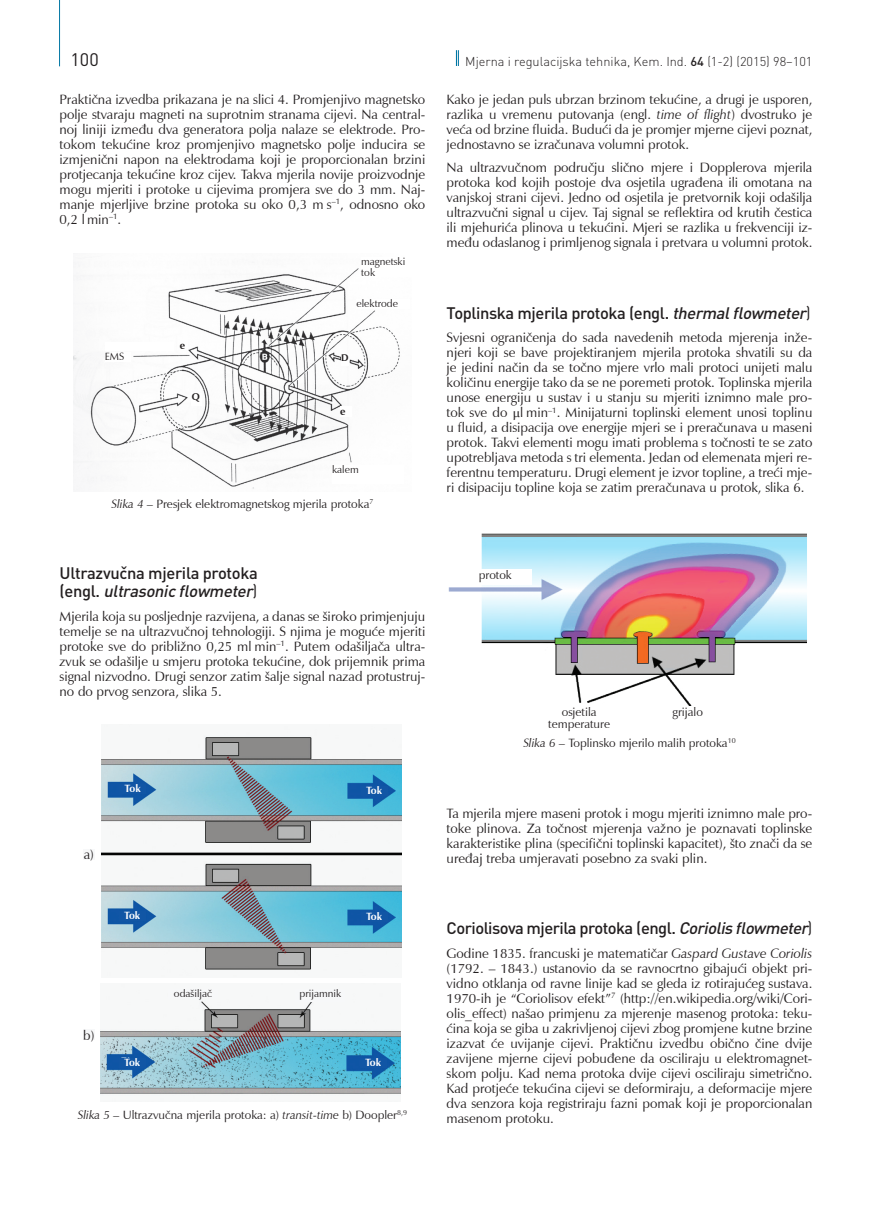
<style>
.page{position:relative;width:872px;height:1212px;background:#fff}
.page>*{position:absolute;margin:0;border:0;box-sizing:border-box;transform-origin:0 0}
.t1{font:18px "DIN Pro";color:#231f20}
._34_Naslov_rubrika{font:500 16.5px/18px "DIN Pro";letter-spacing:-.025em;color:#231f20}
._26_Tekst_rubrike{font:13.5px/15px "Zapf Humanist Roman KUI";color:#231f20;text-align:justify}
.t2{font:300 12.75px "DIN Pro";color:#231f20}
._26_Tekst_rubrike-2{font:12px/12px "Zapf Humanist Roman KUI";color:#231f20;text-align:center}
.t3{font:10.5px/11.1px "Zapf Humanist Roman KUI";color:#231f20}
.t4{font:10.5px "Zapf Humanist Bold KUI";letter-spacing:-.055em;color:#fff}
.t5{font:10.5px "Zapf Humanist Bold KUI";color:#231f20}
.t6{font:9.75px "Zapf Humanist Bold KUI";color:#231f20}
.s1{font-weight:500}
.s2{font-family:"Zapf Humanist Italic KUI"}
.s3{font-style:italic}
.s4{font-weight:400}
</style>
<div class="page">
<svg style="left:456px;top:50px;width:3px;height:16px"></svg>
<hr style="left:59px;top:0;width:1px;height:66px;background:#0076a3">
<img style="left:73px;top:268px;width:327px;height:221px">
<div style="left:361px;top:257px;width:51px;height:19px;background:#fff"></div>
<div style="left:356px;top:299px;width:54px;height:9px;background:#fff"></div>
<div style="left:106px;top:342px;width:68px;height:9px;background:#fff"></div>
<div style="left:105px;top:352px;width:25px;height:9px;background:#fff"></div>
<div style="left:332px;top:465px;width:71px;height:19px;background:#fff"></div>
<div style="left:340px;top:407px;width:11px;height:10px;background:#fff"></div>
<div style="left:180px;top:341px;width:8px;height:9px;background:#fff"></div>
<div style="left:192px;top:393px;width:10px;height:12px;background:#fff"></div>
<div style="left:341px;top:354px;width:8px;height:12px;background:#fff"></div>
<img style="left:101px;top:735px;width:300px;height:235px">
<img style="left:100px;top:999px;width:300px;height:97px">
<div style="left:119px;top:784px;width:27px;height:9px;background:#1156a5"></div>
<div style="left:361px;top:786px;width:26px;height:10px;background:#1156a5"></div>
<div style="left:361px;top:912px;width:26px;height:9px;background:#1156a5"></div>
<div style="left:119px;top:911px;width:27px;height:9px;background:#1156a5"></div>
<div style="left:119px;top:1058px;width:27px;height:9px;background:#1156a5"></div>
<div style="left:168px;top:989px;width:49px;height:10px;background:#f7f8f9"></div>
<div style="left:296px;top:989px;width:49px;height:13px;background:#f7f8f9"></div>
<div style="left:359px;top:1058px;width:27px;height:9px;background:#1156a5"></div>
<div style="left:83px;top:1029px;width:11px;height:11px;background:#f7f8f9"></div>
<div style="left:83px;top:849px;width:11px;height:10px;background:#f7f8f9"></div>
<img style="left:448px;top:533px;width:359px;height:173px">
<div style="left:479px;top:569px;width:53px;height:16px;background:#fff"></div>
<div style="left:458px;top:677px;width:71px;height:32px;background:#fff"></div>
<div style="left:736px;top:686px;width:20px;height:20px;background:#fff"></div>
<h1 class="t1" style="left:71px;top:47px;width:30px">100</h1>
<p class="t2" style="left:465px;top:53px;width:349px">Mjerna i regulacijska tehnika, Kem. Ind. <span class="s1">64</span> (1-2) (2015) 98−101</p>
<p class="_26_Tekst_rubrike" style="left:60px;top:92px;width:367px">Praktična izvedba prikazana je na slici 4. Promjenjivo magnetsko polje stvaraju magneti na suprotnim stranama cijevi. Na central&shy;noj liniji između dva generatora polja nalaze se elektrode. Pro&shy;tokom tekućine kroz promjenjivo magnetsko polje inducira se izmjenični napon na elektrodama koji je proporcionalan brzini protjecanja tekućine kroz cijev. Takva mjerila novije proizvodnje mogu mjeriti i protoke u cijevima promjera sve do 3 mm. Naj&shy;manje mjerljive brzine protoka su oko 0,3 m s<sup>–1</sup>, odnosno oko 0,2 l min<sup>–1</sup>.</p>
<p class="t3" style="left:361px;top:256px;width:46px">magnetski tok</p>
<p class="t3" style="left:356px;top:298px;width:43px">elektrode</p>
<p class="_26_Tekst_rubrike" style="left:446px;top:92px;width:367px">Kako je jedan puls ubrzan brzinom tekućine, a drugi je usporen, razlika u vremenu putovanja (engl. <span class="s2">time of flight</span>) dvostruko je veća od brzine fluida. Budući da je promjer mjerne cijevi poznat, jednostavno se izračunava volumni protok.</p>
<p class="_26_Tekst_rubrike" style="left:446px;top:161px;width:367px">Na ultrazvučnom području slično mjere i Dopplerova mjerila protoka kod kojih postoje dva osjetila ugrađena ili omotana na vanjskoj strani cijevi. Jedno od osjetila je pretvornik koji odašilja ultrazvučni signal u cijev. Taj signal se reflektira od krutih čestica ili mjehurića plinova u tekućini. Mjeri se razlika u frekvenciji iz&shy;među odaslanog i primljenog signala i pretvara u volumni protok.</p>
<p class="_34_Naslov_rubrika" style="left:446px;top:303px;width:365px">Toplinska mjerila protoka (engl. <span class="s3">thermalflowmeter</span><span class="s4">)</span></p>
<p class="_26_Tekst_rubrike" style="left:446px;top:331px;width:367px">Svjesni ograničenja do sada navedenih metoda mjerenja inže&shy;njeri koji se bave projektiranjem mjerila protoka shvatili su da je jedini način da se točno mjere vrlo mali protoci unijeti malu količinu energije tako da se ne poremeti protok. Toplinska mjerila unose energiju u sustav i u stanju su mjeriti iznimno male pro&shy;tok sve do μl min<sup>–1</sup>. Minijaturni toplinski element unosi toplinu u fluid, a disipacija ove energije mjeri se i preračunava u maseni protok. Takvi elementi mogu imati problema s točnosti te se zato upotrebljava metoda s tri elementa. Jedan od elemenata mjeri re&shy;ferentnu temperaturu. Drugi element je izvor topline, a treći mje&shy;ri disipaciju topline koja se zatim preračunava u protok, slika 6.</p>
<p class="t5" style="left:180px;top:338px;width:7px">e</p>
<p class="t3" style="left:105px;top:351px;width:21px">EMS</p>
<p class="t6" style="left:341px;top:351px;width:9px">D</p>
<p class="t6" style="left:192px;top:390px;width:10px">Q</p>
<p class="t5" style="left:340px;top:404px;width:7px">e</p>
<p class="t3" style="left:332px;top:464px;width:28px">kalem</p>
<p class="_26_Tekst_rubrike-2" style="left:111px;top:498px;width:263px"><span class="s2">Slika 4 –</span> Presjek elektromagnetskog mjerila protoka<sup>7</sup></p>
<p class="_34_Naslov_rubrika" style="left:60px;top:563px;width:200px">Ultrazvučna mjerila protoka ( e n g l . <span class="s3">ultrasonicflowmeter</span><span class="s4">)</span></p>
<p class="_26_Tekst_rubrike" style="left:60px;top:609px;width:367px">Mjerila koja su posljednje razvijena, a danas se široko primjenjuju temelje se na ultrazvučnoj tehnologiji. S njima je moguće mjeriti protoke sve do približno 0,25 ml min<sup>–1</sup>. Putem odašiljača ultra&shy;zvuk se odašilje u smjeru protoka tekućine, dok prijemnik prima signal nizvodno. Drugi senzor zatim šalje signal nazad protustruj&shy;no do prvog senzora, slika 5.</p>
<p class="_26_Tekst_rubrike" style="left:84px;top:848px;width:12px">a)</p>
<p class="_26_Tekst_rubrike" style="left:83px;top:1028px;width:13px">b)</p>
<p class="t4" style="left:125px;top:781px;width:18px">Tok</p>
<p class="t4" style="left:366px;top:783px;width:18px">Tok</p>
<p class="t4" style="left:124px;top:908px;width:18px">Tok</p>
<p class="t4" style="left:366px;top:909px;width:18px">Tok</p>
<p class="t4" style="left:124px;top:1055px;width:18px">Tok</p>
<p class="t3" style="left:174px;top:988px;width:39px">odašiljač</p>
<p class="t3" style="left:299px;top:988px;width:43px">prijamnik</p>
<p class="t4" style="left:365px;top:1055px;width:18px">Tok</p>
<p class="_26_Tekst_rubrike-2" style="left:78px;top:1109px;width:331px"><span class="s2">Slika 5 –</span> Ultrazvučna mjerila protoka: a) <span class="s2">transit-time</span> b) Doopler<sup>8,9</sup></p>
<p class="_26_Tekst_rubrike-2" style="left:479px;top:569px;width:35px">protok</p>
<p class="_26_Tekst_rubrike-2" style="left:548px;top:706px;width:64px">osjetila temperature</p>
<p class="_26_Tekst_rubrike-2" style="left:672px;top:706px;width:32px">grijalo</p>
<p class="_26_Tekst_rubrike-2" style="left:523px;top:738px;width:214px"><span class="s2">Slika 6 –</span> Toplinsko mjerilo malih protoka<sup>10</sup></p>
<p class="_26_Tekst_rubrike" style="left:446px;top:806px;width:367px">Ta mjerila mjere maseni protok i mogu mjeriti iznimno male pro&shy;toke plinova. Za točnost mjerenja važno je poznavati toplinske karakteristike plina (specifični toplinski kapacitet), što znači da se uređaj treba umjeravati posebno za svaki plin.</p>
<p class="_34_Naslov_rubrika" style="left:446px;top:918px;width:367px">Coriolisova mjerila protoka (engl. <span class="s3">Coriolisflowmeter</span><span class="s4">)</span></p>
<p class="_26_Tekst_rubrike" style="left:446px;top:946px;width:367px">Godine 1835. francuski je matematičar <span class="s2">Gaspard Gustave Coriolis </span>(1792. – 1843.) ustanovio da se ravnocrtno gibajući objekt pri&shy;vidno otklanja od ravne linije kad se gleda iz rotirajućeg sustava.<br>1970-ih je “Coriolisov efekt”<sup>7</sup> (http://en.wikipedia.org/wiki/Cori&shy;olis_effect) našao primjenu za mjerenje masenog protoka: teku&shy;ćina koja se giba u zakrivljenoj cijevi zbog promjene kutne brzine izazvat će uvijanje cijevi. Praktičnu izvedbu obično čine dvije zavijene mjerne cijevi pobuđene da osciliraju u elektromagnet&shy;skom polju. Kad nema protoka dvije cijevi osciliraju simetrično.<br>Kad protjeće tekućina cijevi se deformiraju, a deformacije mjere dva senzora koja registriraju fazni pomak koji je proporcionalan masenom protoku.</p>
</div>
